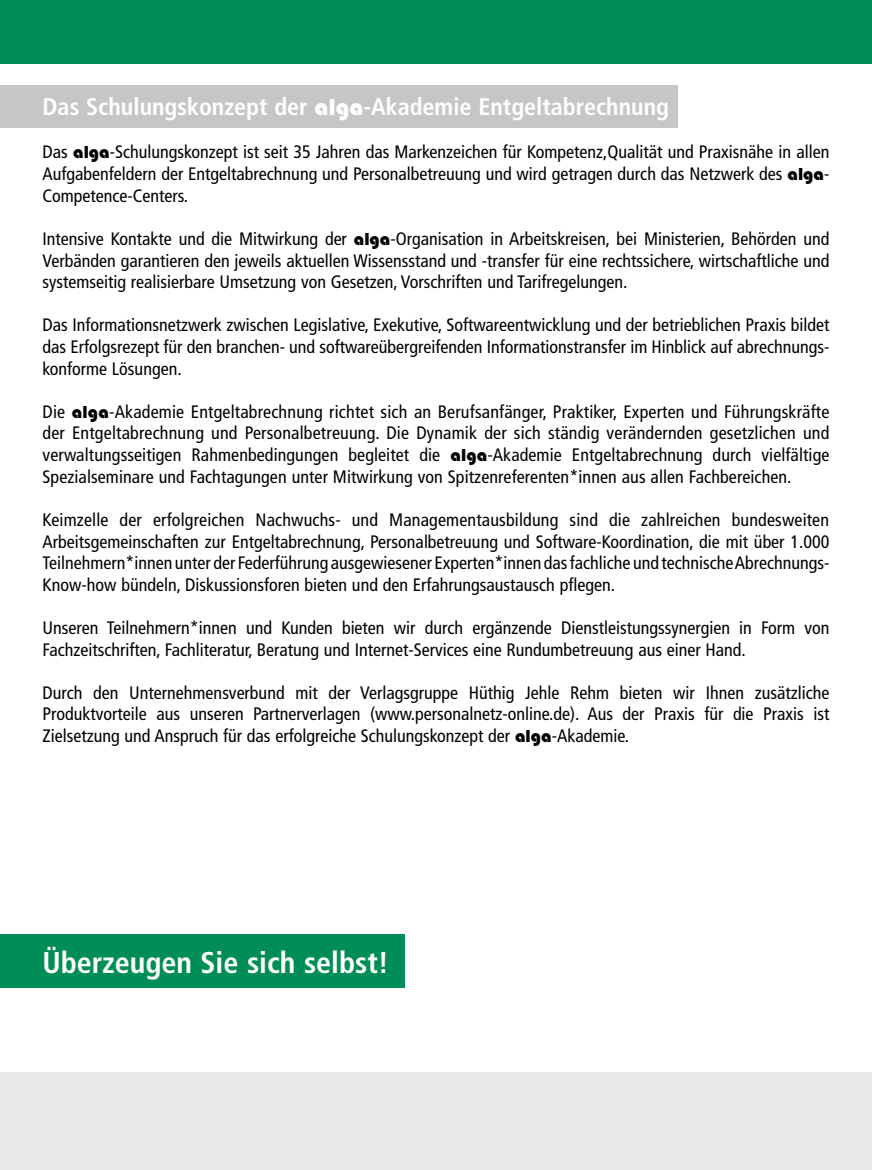
<style>
.page{position:relative;width:872px;height:1170px;background:#fff}
.page>*{position:absolute;margin:0;border:0;box-sizing:border-box;transform-origin:0 0}
.t1{font:700 condensed 30px "Frutiger LT";color:#fff}
.t2{font:700 condensed 24px "Frutiger LT";color:#fff}
.t3{font:condensed 18px/21.6px "Frutiger LT";color:#000;text-align:justify}
.s1{font-family:"Blippo Black LT";font-weight:400;font-stretch:normal}
.s2{font-family:"Blippo Black LT";font-stretch:normal}
</style>
<div class="page">
<div style="left:0;top:1071px;width:872px;height:98px;background:#e8e8e8"></div>
<div style="left:0;top:85px;width:677px;height:42px;background:#c6c6c6"></div>
<div style="left:0;top:0;width:872px;height:64px;background:#008d58"></div>
<hr style="left:871px;top:85px;width:1px;height:42px;background:#c6c6c6">
<div style="left:0;top:933px;width:404px;height:54px;background:#008d58"></div>
<h2 class="t2" style="left:43px;top:92px;width:628px">Das Schulungskonzept der <span class="s1">alga</span>-Akademie Entgeltabrechnung</h2>
<p class="t3" style="left:43px;top:141px;width:788px">Das <span class="s2">alga</span>-Schulungskonzept ist seit 35 Jahren das Markenzeichen für Kompetenz,Qualität und Praxisnähe in allen Aufgabenfeldern der Entgeltabrechnung und Personalbetreuung und wird getragen durch das Netzwerk des <span class="s2">alga</span>-Competence-Centers.</p>
<p class="t3" style="left:43px;top:228px;width:788px">Intensive Kontakte und die Mitwirkung der <span class="s2">alga</span>-Organisation in Arbeitskreisen, bei Ministerien, Behörden und Verbänden garantieren den jeweils aktuellen Wissensstand und -transfer für eine rechtssichere, wirtschaftliche und systemseitig realisierbare Umsetzung von Gesetzen, Vorschriften und Tarifregelungen.</p>
<p class="t3" style="left:43px;top:314px;width:788px">Das Informationsnetzwerk zwischen Legislative, Exekutive, Softwareentwicklung und der betrieblichen Praxis bildet das Erfolgsrezept für den branchen- und softwareübergreifenden Informationstransfer im Hinblick auf abrechnungs&shy;konforme Lösungen.</p>
<p class="t3" style="left:43px;top:401px;width:788px">Die <span class="s2">alga</span>-Akademie Entgeltabrechnung richtet sich an Berufsanfänger, Praktiker, Experten und Führungskräfte der Entgeltabrechnung und Personalbetreuung. Die Dynamik der sich ständig verändernden gesetzlichen und verwaltungsseitigen Rahmenbedingungen begleitet die <span class="s2">alga</span>-Akademie Entgeltabrechnung durch vielfältige Spezialseminare und Fachtagungen unter Mitwirkung von Spitzenreferenten*innen aus allen Fachbereichen.</p>
<p class="t3" style="left:43px;top:509px;width:788px">Keimzelle der erfolgreichen Nachwuchs- und Managementausbildung sind die zahlreichen bundesweiten Arbeitsgemeinschaften zur Entgeltabrechnung, Personalbetreuung und Software-Koordination, die mit über 1.000<br>Teilnehmern*innen unter der Federführung ausgewiesener Experten*innen das fachliche und technische Abrechnungs-Know-how bündeln, Diskussionsforen bieten und den Erfahrungsaustausch pflegen.</p>
<p class="t3" style="left:43px;top:617px;width:788px">Unseren Teilnehmern*innen und Kunden bieten wir durch ergänzende Dienstleistungssynergien in Form von<br>Fachzeitschriften, Fachliteratur, Beratung und Internet-Services eine Rundumbetreuung aus einer Hand.</p>
<p class="t3" style="left:43px;top:681px;width:788px">Durch den Unternehmensverbund mit der Verlagsgruppe Hüthig Jehle Rehm bieten wir Ihnen zusätzliche Produktvorteile aus unseren Partnerverlagen (www.personalnetz-online.de). Aus der Praxis für die Praxis ist Zielsetzung und Anspruch für das erfolgreiche Schulungskonzept der <span class="s2">alga</span>-Akademie.</p>
<h1 class="t1" style="left:43px;top:944px;width:348px">Überzeugen Sie sich selbst!</h1>
</div>
